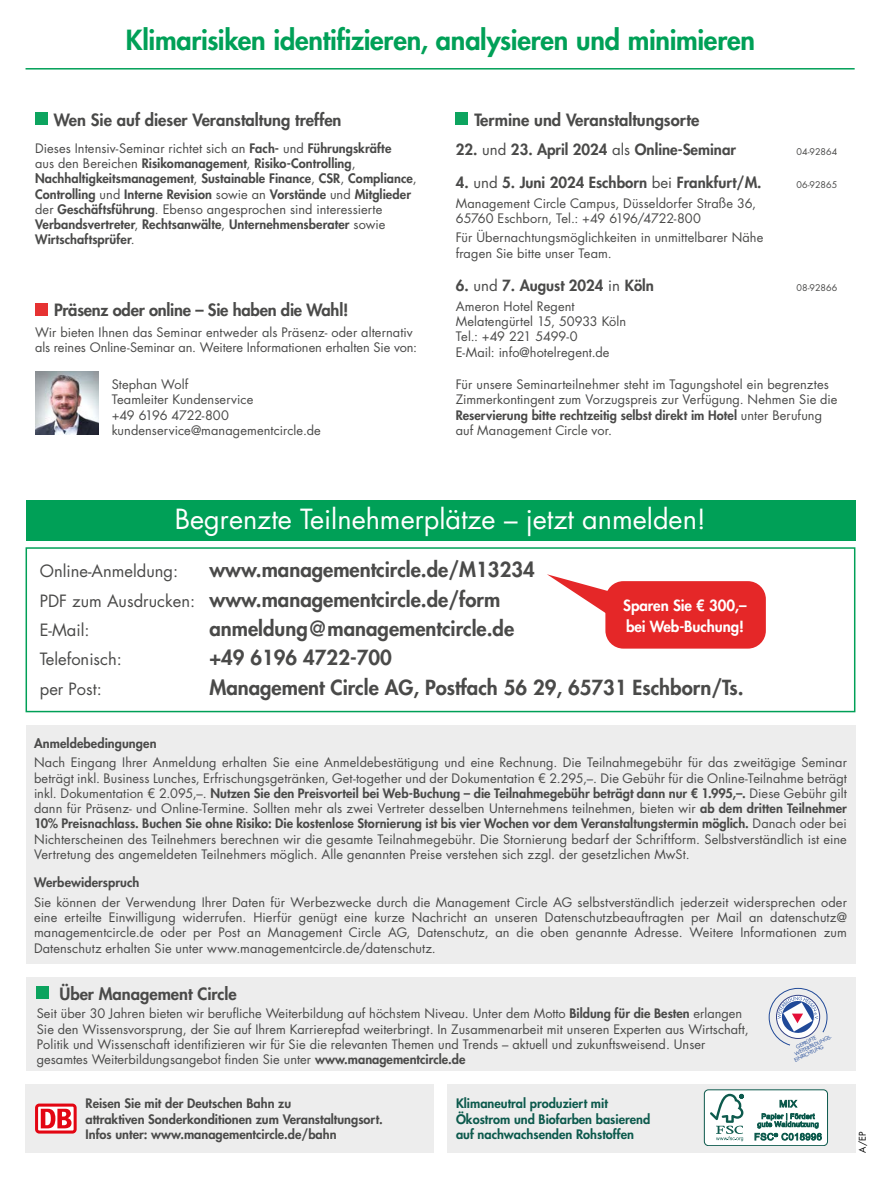
<style>
.page{position:relative;width:881px;height:1178px;background:#fff}
.page>*{position:absolute;margin:0;border:0;box-sizing:border-box;transform-origin:0 0}
.t1{font:800 27px "Futura Std";letter-spacing:-.01em;color:#00a057}
.t2{font:27px "Futura Std";color:#fff}
.t3{font:800 20.25px/29.4px "Futura Std";color:#4a4a49}
.t4{font:800 16.5px "Futura Std";color:#4a4a49}
.t5{font:16.5px "Futura Std";color:#4a4a49}
.t6{font:800 15px "Futura Std";color:#4a4a49}
.t7{font:800 15px/21px "Futura Std";letter-spacing:-.005em;color:#fff}
.t8{font:12.75px/15.3px "Futura Std";color:#4a4a49}
.t9{font:800 12.75px/15.3px "Futura Std";color:#4a4a49}
.t10{font:800 12.75px/15.3px "Futura Std";color:#0d5a4d}
.t11{font:9px "Futura Std";color:#4a4a49}
.t12{font:9px "Futura Std";color:#000}
.t13{font:4.95px "Futura CE";color:#164194}
.s1{font-weight:400}
.s2{font-weight:800}
.s3{font-weight:400;font-size:16.5px}
</style>
<div class="page">
<svg style="left:547px;top:574px;width:72px;height:39px"></svg>
<div style="left:605px;top:581px;width:160px;height:68px;background:#e52728;border-radius:18px"></div>
<div style="left:455px;top:113px;width:12px;height:12px;background:#0da45f"></div>
<hr style="left:26px;top:68px;width:828px;height:2px;background:#00a057">
<div style="left:35px;top:113px;width:12px;height:12px;background:#0da45f"></div>
<div style="left:26px;top:547px;width:829px;height:165px;border:2px solid #00a057"></div>
<div style="left:26px;top:726px;width:829px;height:238px;background:#ededed"></div>
<div style="left:446px;top:1084px;width:409px;height:68px;background:#ededed"></div>
<div style="left:26px;top:1084px;width:408px;height:68px;background:#ededed"></div>
<div style="left:35px;top:1103px;width:42px;height:30px;background:linear-gradient(to right,#e30613,#e30713);border-radius:4px"></div>
<svg style="left:38px;top:1106px;width:36px;height:24px"></svg>
<svg style="left:41px;top:1109px;width:30px;height:19px"></svg>
<div style="left:26px;top:501px;width:829px;height:40px;background:#00a057"></div>
<div style="left:26px;top:977px;width:829px;height:94px;background:#ededed"></div>
<div style="left:37px;top:986px;width:12px;height:13px;background:#0ca35e"></div>
<svg style="left:768px;top:988px;width:59px;height:58px"></svg>
<div style="left:704px;top:1090px;width:123px;height:55px;background:#fff;border-radius:4px"></div>
<div style="left:703px;top:1089px;width:124px;height:57px;border:1px solid #0d5a4d;border-radius:4px"></div>
<svg style="left:710px;top:1094px;width:33px;height:47px"></svg>
<svg style="left:754px;top:1099px;width:67px;height:41px"></svg>
<div style="left:35px;top:303px;width:12px;height:12px;background:#e63232"></div>
<img style="left:35px;top:371px;width:64px;height:64px">
<h1 class="t1" style="left:126px;top:23px;width:630px">Klimarisiken identifizieren, analysieren und minimieren</h1>
<p class="t4" style="left:54px;top:109px;width:289px">Wen Sie auf dieser Veranstaltung treffen</p>
<p class="t9" style="left:35px;top:140px;width:383px"><span class="s1">Dieses Intensiv-Seminar richtet sich an</span> Fach- <span class="s1">und</span> Führungskräfte<br><span class="s1">aus den Bereichen</span> Risikomanagement<span class="s1">,</span> Risiko-Controlling<span class="s1">, </span>Nachhaltigkeitsmanagement<span class="s1">,</span> Sustainable Finance<span class="s1">,</span> CSR<span class="s1">,</span> Compliance<span class="s1">, </span>Controlling <span class="s1">und</span> Interne Revision <span class="s1">sowie an</span> Vorstände <span class="s1">und</span> Mitglieder <span class="s1">der</span> Geschäftsführung<span class="s1">. Ebenso angesprochen sind interessierte </span>Verbandsvertreter<span class="s1">,</span> Rechtsanwälte<span class="s1">,</span> Unternehmensberater <span class="s1">sowie </span>Wirtschaftsprüfer<span class="s1">.</span></p>
<p class="t4" style="left:54px;top:300px;width:296px">Präsenz oder online – Sie haben die Wahl!</p>
<p class="t8" style="left:35px;top:325px;width:383px">Wir bieten Ihnen das Seminar entweder als Präsenz- oder alternativ als reines Online-Seminar an. Weitere Informationen erhalten Sie von:</p>
<p class="t8" style="left:112px;top:377px;width:211px">Stephan Wolf<br>Teamleiter Kundenservice<br>+49 6196 4722-800 kundenservice@managementcircle.de</p>
<p class="t4" style="left:474px;top:109px;width:226px">Termine und Veranstaltungsorte</p>
<p class="t6" style="left:455px;top:139px;width:282px">22. <span class="s1">und</span> 23. April 2024 <span class="s1">als</span> Online-Seminar</p>
<p class="t11" style="left:796px;top:145px;width:42px">04-92864</p>
<p class="t6" style="left:455px;top:173px;width:307px">4. <span class="s1">und</span> 5. Juni 2024 Eschborn <span class="s1">bei</span> Frankfurt/M.</p>
<p class="t11" style="left:796px;top:179px;width:42px">06-92865</p>
<p class="t8" style="left:455px;top:195px;width:302px">Management Circle Campus, Düsseldorfer Straße 36,<br>65760 Eschborn, Tel.: +49 6196/4722-800</p>
<p class="t8" style="left:455px;top:230px;width:309px">Für Übernachtungsmöglichkeiten in unmittelbarer Nähe fragen Sie bitte unser Team.</p>
<p class="t6" style="left:455px;top:276px;width:200px">6. <span class="s1">und</span> 7. August 2024 <span class="s1">in</span> Köln</p>
<p class="t11" style="left:796px;top:282px;width:42px">08-92866</p>
<p class="t8" style="left:455px;top:299px;width:172px">Ameron Hotel Regent<br>Melatengürtel 15, 50933 Köln<br>Tel.: +49 221 5499-0<br>E-Mail: info@hotelregent.de</p>
<p class="t8" style="left:455px;top:377px;width:383px">Für unsere Seminarteilnehmer steht im Tagungshotel ein begrenztes Zimmerkontingent zum Vorzugspreis zur Verfügung. Nehmen Sie die <span class="s2">Reservierung bitte rechtzeitig selbst direkt im Hotel</span> unter Berufung auf Management Circle vor.</p>
<h1 class="t2" style="left:175px;top:502px;width:532px">Begrenzte Teilnehmerplätze – jetzt anmelden!</h1>
<h2 class="t3" style="left:40px;top:555px;width:496px;text-indent:169px">www.managementcircle.de/M13234<br><span class="s3">PDF zum Ausdrucken:</span> www.managementcircle.de/form</h2>
<p class="t5" style="left:40px;top:619px;width:51px">E-Mail:</p>
<h2 class="t3" style="left:209px;top:614px;width:306px">anmeldung@managementcircle.de</h2>
<p class="t5" style="left:40px;top:649px;width:84px">Telefonisch:</p>
<h2 class="t3" style="left:209px;top:643px;width:184px">+49 6196 4722-700</h2>
<p class="t5" style="left:40px;top:678px;width:63px">per Post:</p>
<h2 class="t3" style="left:209px;top:673px;width:535px">Management Circle AG, Postfach 56 29, 65731 Eschborn/Ts.</h2>
<p class="t9" style="left:34px;top:735px;width:124px">Anmeldebedingungen</p>
<p class="t8" style="left:34px;top:755px;width:814px;text-align:justify">Nach Eingang Ihrer Anmeldung erhalten Sie eine Anmeldebestätigung und eine Rechnung. Die Teilnahmegebühr für das zweitägige Seminar beträgt inkl. Business Lunches, Erfrischungsgetränken, Get-together und der Dokumentation € 2.295,–. Die Gebühr für die Online-Teilnahme beträgt inkl. Dokumentation € 2.095,–. <span class="s2">Nutzen Sie den Preisvorteil bei Web-Buchung – die Teilnahmegebühr beträgt dann nur € 1.995,–.</span> Diese Gebühr gilt dann für Präsenz- und Online-Termine. Sollten mehr als zwei Vertreter desselben Unternehmens teilnehmen, bieten wir <span class="s2">ab dem dritten Teilnehmer 10% Preisnachlass. Buchen Sie ohne Risiko: Die kostenlose Stornierung ist bis vier Wochen vor dem Veranstaltungstermin möglich.</span> Danach oder bei Nichterscheinen des Teilnehmers berechnen wir die gesamte Teilnahmegebühr. Die Stornierung bedarf der Schriftform. Selbstverständlich ist eine Vertretung des angemeldeten Teilnehmers möglich. Alle genannten Preise verstehen sich zzgl. der gesetzlichen MwSt.</p>
<p class="t9" style="left:34px;top:875px;width:107px">Werbewiderspruch</p>
<p class="t8" style="left:34px;top:894px;width:814px;text-align:justify">Sie können der Verwendung Ihrer Daten für Werbezwecke durch die Management Circle AG selbstverständlich jederzeit widersprechen oder eine erteilte Einwilligung widerrufen. Hierfür genügt eine kurze Nachricht an unseren Datenschutzbeauftragten per Mail an datenschutz@ managementcircle.de oder per Post an Management Circle AG, Datenschutz, an die oben genannte Adresse. Weitere Informationen zum Datenschutz erhalten Sie unter www.managementcircle.de/datenschutz.</p>
<p class="t5" style="left:40px;top:561px;width:140px">Online-Anmeldung:</p>
<p class="t7" style="left:623px;top:594px;width:125px">Sparen Sie € 300,– bei Web-Buchung!</p>
<p class="t4" style="left:59px;top:983px;width:179px">Über Management Circle</p>
<p class="t8" style="left:37px;top:1006px;width:713px">Seit über 30 Jahren bieten wir berufliche Weiterbildung auf höchstem Niveau. Unter dem Motto <span class="s2">Bildung für die Besten</span> erlangen Sie den Wissensvorsprung, der Sie auf Ihrem Karrierepfad weiterbringt. In Zusammenarbeit mit unseren Experten aus Wirtschaft, Politik und Wissenschaft identifizieren wir für Sie die relevanten Themen und Trends – aktuell und zukunftsweisend. Unser gesamtes Weiterbildungsangebot finden Sie unter <span class="s2">www.managementcircle.de</span></p>
<p class="t13" style="left:793px;top:1051px;width:43px;rotate:-26deg">WEITERBILDUNGS-</p>
<p class="t13" style="left:794px;top:1044px;width:23px;rotate:-26deg">GEPRÜFTE</p>
<p class="t13" style="left:793px;top:1057px;width:33px;rotate:-26deg">EINRICHTUNG</p>
<p class="t9" style="left:85px;top:1096px;width:299px">Reisen Sie mit der Deutschen Bahn zu<br>attraktiven Sonderkonditionen zum Veranstaltungsort.<br>Infos unter: www.managementcircle.de/bahn</p>
<p class="t10" style="left:456px;top:1096px;width:196px">Klimaneutral produziert mit<br>Ökostrom und Biofarben basierend auf nachwachsenden Rohstoffen</p>
<p class="t12" style="left:856px;top:1152px;width:22px;rotate:-90deg">A/EP</p>
</div>
